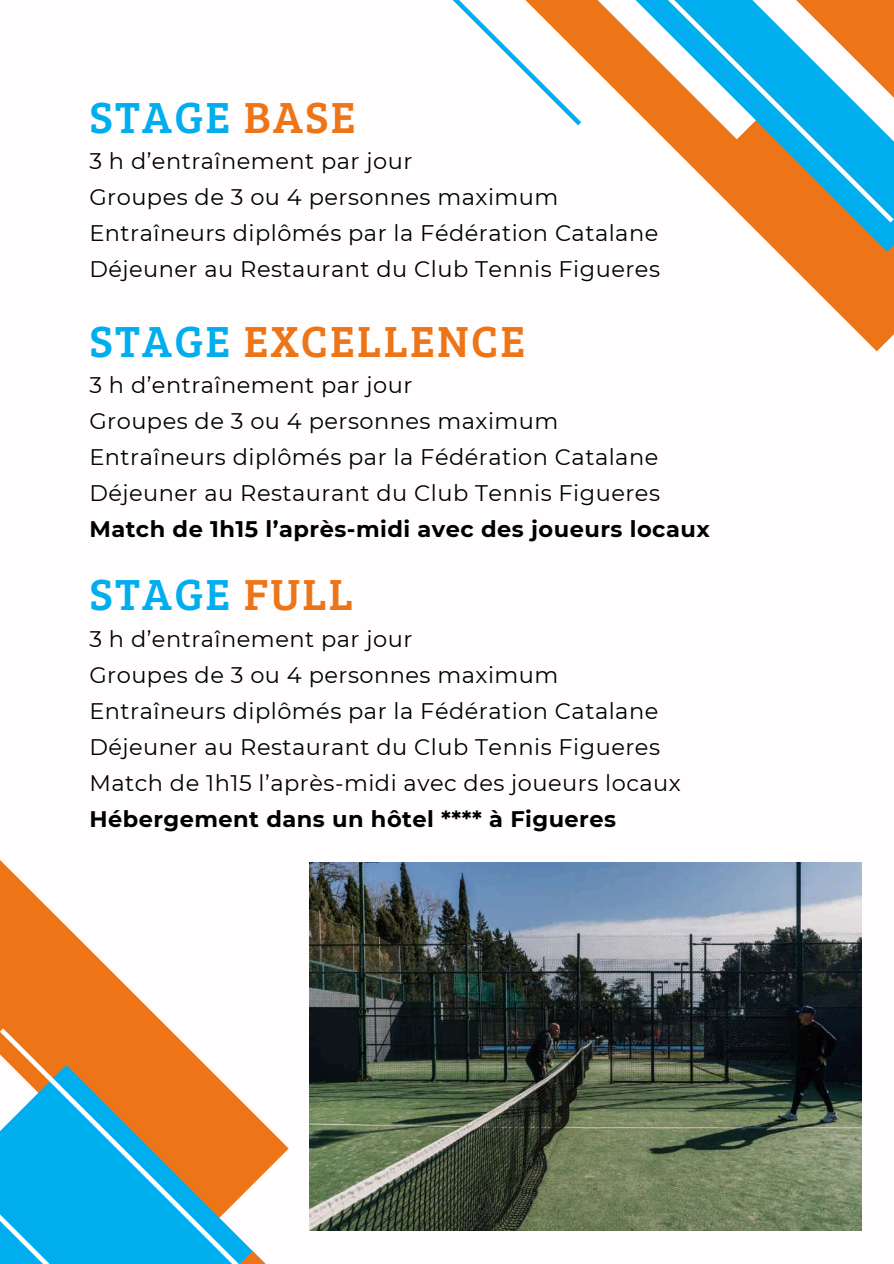
<style>
.page{position:relative;width:894px;height:1264px;background:#fff}
.page>*{position:absolute;margin:0;border:0;box-sizing:border-box;transform-origin:0 0}
.t1{font:45px "Bree Serif";letter-spacing:.05em;color:#00aeef}
.t2{font:45px "Bree Serif";letter-spacing:.05em;color:#ed7518}
.t3{font:22.5px/36px "Montserrat";letter-spacing:.02em;color:#000}
.t4{font:700 22.5px "Montserrat";letter-spacing:.02em;color:#000}
.s1{color:#ed7518}
.s2{color:#00aeef}
</style>
<div class="page">
<svg style="left:0;top:860px;width:168px;height:168px;fill:#ed7518"></svg>
<svg style="left:0;top:1028px;width:382px;height:235px"></svg>
<svg style="left:777px;top:252px;width:116px;height:100px;fill:#ed7518"></svg>
<svg style="left:752px;top:227px;width:141px;height:25px;fill:#ed7518"></svg>
<svg style="left:452px;top:0;width:70px;height:70px"></svg>
<svg style="left:522px;top:0;width:371px;height:227px"></svg>
<img style="left:309px;top:862px;width:552px;height:368px">
<h1 class="t1" style="left:89px;top:85px;width:268px">STAGE <span class="s1">BASE</span></h1>
<p class="t3" style="left:89px;top:143px;width:572px">3 h d’entraînement par jour<br>Groupes de 3 ou 4 personnes maximum Entraîneurs diplômés par la Fédération Catalane Déjeuner au Restaurant du Club Tennis Figueres</p>
<h1 class="t2" style="left:89px;top:308px;width:437px"><span class="s2">STAGE</span> EXCELLENCE</h1>
<p class="t3" style="left:89px;top:366px;width:572px">3 h d’entraînement par jour<br>Groupes de 3 ou 4 personnes maximum Entraîneurs diplômés par la Fédération Catalane Déjeuner au Restaurant du Club Tennis Figueres</p>
<p class="t4" style="left:89px;top:515px;width:621px">Match de 1h15 l’après-midi avec des joueurs locaux</p>
<h1 class="t1" style="left:89px;top:562px;width:265px">STAGE <span class="s1">FULL</span></h1>
<p class="t3" style="left:89px;top:620px;width:593px">3 h d’entraînement par jour<br>Groupes de 3 ou 4 personnes maximum Entraîneurs diplômés par la Fédération Catalane Déjeuner au Restaurant du Club Tennis Figueres Match de 1h15 l’après-midi avec des joueurs locaux</p>
<p class="t4" style="left:89px;top:805px;width:528px">Hébergement dans un hôtel **** à Figueres</p>
</div>
